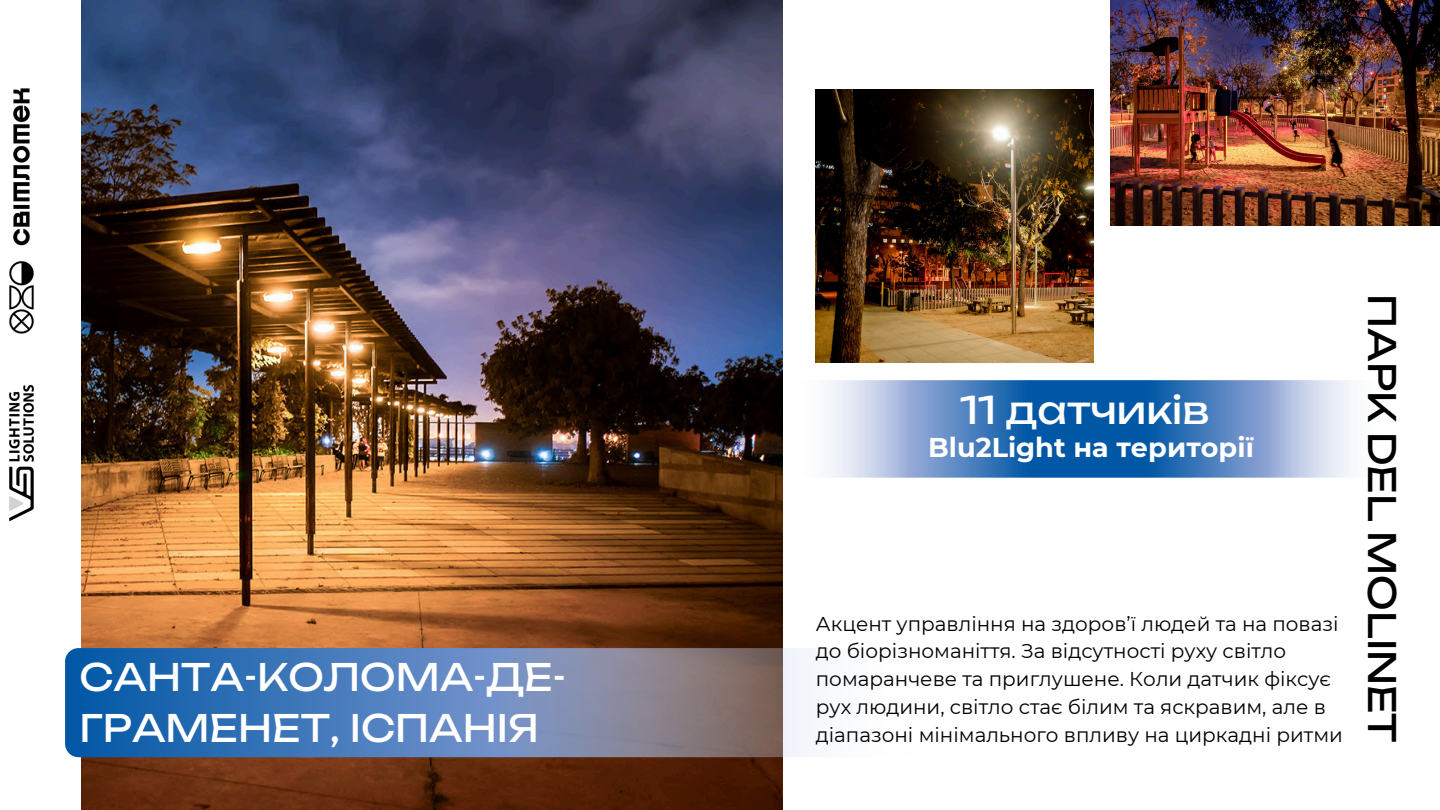
<style>
.page{position:relative;width:1440px;height:810px;background:#fff}
.page>*{position:absolute;margin:0;border:0;box-sizing:border-box;transform-origin:0 0}
.t1{font:37.8px "Unbounded";color:#fff}
.t2{font:37.4px/51px "Unbounded";color:#fff}
.t3{font:37.4px "Unbounded";color:#000}
.t4{font:700 27.1px "Montserrat";color:#fff}
.t5{font:20px/27.8px "Montserrat";color:#000}
</style>
<div class="page">
<svg style="left:789px;top:380px;width:593px;height:98px;background:#749dcd"></svg>
<img style="left:81px;top:0;width:701px;height:810px">
<svg style="left:65px;top:648px;width:855px;height:109px"></svg>
<img style="left:1111px;top:0;width:329px;height:226px">
<img style="left:816px;top:89px;width:277px;height:273px">
<img style="left:9px;top:88px;width:25px;height:246px">
<img style="left:9px;top:384px;width:25px;height:138px">
<p class="t2" style="left:80px;top:651px;width:488px">САНТА-КОЛОМА-ДЕ-<br>ГРАМЕНЕТ, ІСПАНІЯ</p>
<h1 class="t1" style="left:961px;top:386px;width:250px">11 датчиків</h1>
<h3 class="t4" style="left:928px;top:431px;width:327px">Blu2Light на території</h3>
<h2 class="t5" style="left:816px;top:609px;width:529px">Акцент управління на здоров’ї людей та на повазі до біорізноманіття. За відсутності руху світло помаранчеве та приглушене. Коли датчик фіксує рух людини, світло стає білим та яскравим, але в діапазоні мінімального впливу на циркадні ритми</h2>
<p class="t3" style="left:1405px;top:294px;width:450px;rotate:90deg">ПАРК DEL MOLINET</p>
</div>
